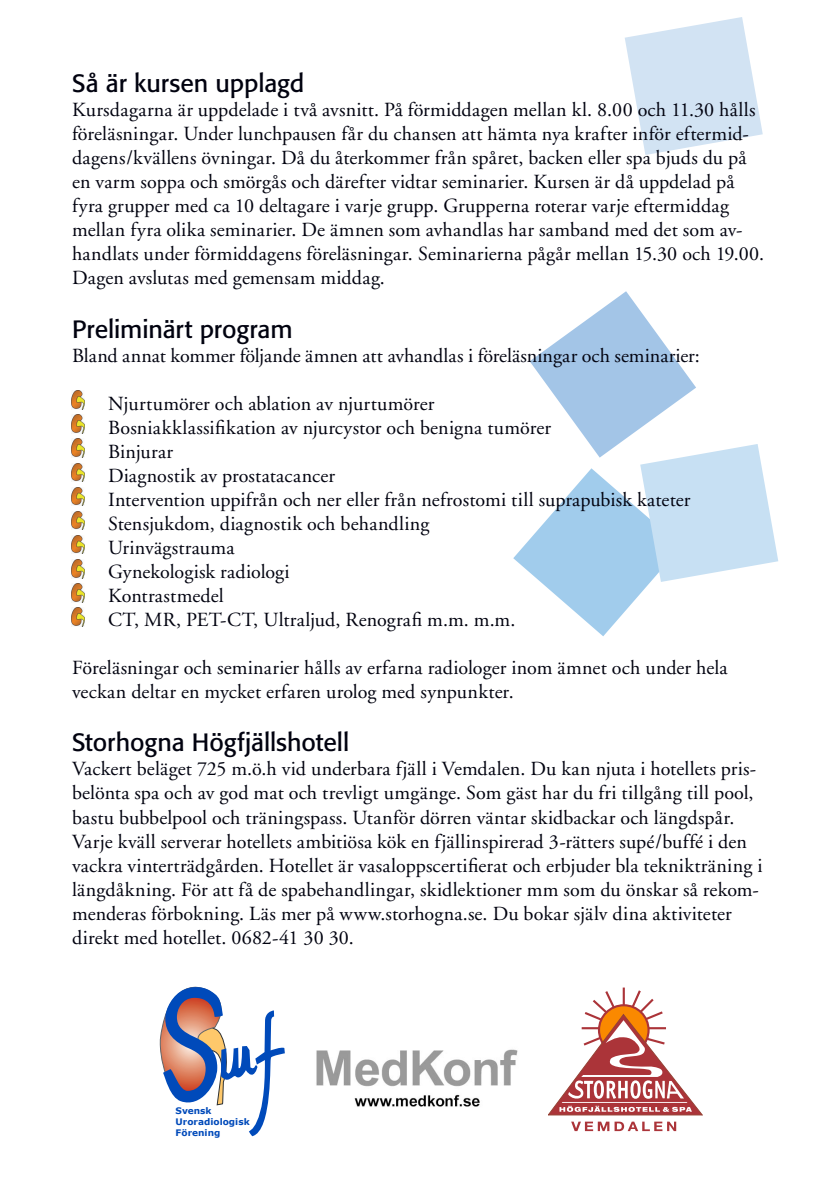
<style>
.page{position:relative;width:840px;height:1191px;background:#fff}
.page>*{position:absolute;margin:0;border:0;box-sizing:border-box;transform-origin:0 0}
.t1{font:24.8px "Formata";letter-spacing:-.005em;color:#01020f}
.t2{font:20px/24px "Adobe Garamond";letter-spacing:.01em;color:#01020f}
.t3{font:700 9px/10.8px "Verdana";color:#004aba}
</style>
<div class="page">
<svg style="left:513px;top:291px;width:264px;height:345px"></svg>
<svg style="left:625px;top:17px;width:137px;height:138px"></svg>
<svg style="left:159px;top:986px;width:126px;height:150px"></svg>
<svg style="left:548px;top:987px;width:154px;height:128px"></svg>
<svg style="left:571px;top:1121px;width:104px;height:10px"></svg>
<img style="left:71px;top:391px;width:13px;height:18px">
<img style="left:71px;top:415px;width:13px;height:18px">
<img style="left:71px;top:439px;width:13px;height:18px">
<img style="left:71px;top:463px;width:13px;height:19px">
<img style="left:71px;top:487px;width:13px;height:19px">
<img style="left:71px;top:511px;width:13px;height:19px">
<img style="left:71px;top:535px;width:13px;height:19px">
<img style="left:71px;top:559px;width:13px;height:19px">
<img style="left:71px;top:583px;width:13px;height:19px">
<img style="left:71px;top:607px;width:13px;height:19px">
<img style="left:316px;top:1049px;width:202px;height:58px">
<p class="t1" style="left:72px;top:68px;width:233px">Så är kursen upplagd</p>
<p class="t2" style="left:72px;top:98px;width:693px">Kursdagarna är uppdelade i två avsnitt. På förmiddagen mellan kl. 8.00 och 11.30 hålls föreläsningar. Under lunchpausen får du chansen att hämta nya krafter inför eftermid&shy;dagens/kvällens övningar. Då du återkommer från spåret, backen eller spa bjuds du på en varm soppa och smörgås och därefter vidtar seminarier. Kursen är då uppdelad på fyra grupper med ca 10 deltagare i varje grupp. Grupperna roterar varje eftermiddag mellan fyra olika seminarier. De ämnen som avhandlas har samband med det som av&shy;handlats under förmiddagens föreläsningar. Seminarierna pågår mellan 15.30 och 19.00.<br>Dagen avslutas med gemensam middag.</p>
<p class="t1" style="left:72px;top:314px;width:222px">Preliminärt program</p>
<p class="t2" style="left:72px;top:344px;width:629px">Bland annat kommer följande ämnen att avhandlas i föreläsningar och seminarier:</p>
<p class="t2" style="left:72px;top:392px;width:363px">• Njurtumörer och ablation av njurtumörer</p>
<p class="t2" style="left:72px;top:416px;width:480px">• Bosniakklassifikation av njurcystor och benigna tumörer</p>
<p class="t2" style="left:72px;top:440px;width:103px">• Binjurar</p>
<p class="t2" style="left:72px;top:464px;width:264px">• Diagnostik av prostatacancer</p>
<p class="t2" style="left:72px;top:488px;width:619px">• Intervention uppifrån och ner eller från nefrostomi till suprapubisk kateter</p>
<p class="t2" style="left:72px;top:512px;width:358px">• Stensjukdom, diagnostik och behandling</p>
<p class="t2" style="left:72px;top:536px;width:164px">• Urinvägstrauma</p>
<p class="t2" style="left:72px;top:560px;width:219px">• Gynekologisk radiologi</p>
<p class="t2" style="left:72px;top:584px;width:153px">• Kontrastmedel</p>
<p class="t2" style="left:72px;top:608px;width:444px">• CT, MR, PET-CT, Ultraljud, Renografi m.m. m.m.</p>
<p class="t2" style="left:72px;top:656px;width:656px">Föreläsningar och seminarier hålls av erfarna radiologer inom ämnet och under hela veckan deltar en mycket erfaren urolog med synpunkter.</p>
<p class="t1" style="left:72px;top:727px;width:278px">Storhogna Högfjällshotell</p>
<p class="t2" style="left:72px;top:757px;width:691px">Vackert beläget 725 m.ö.h vid underbara fjäll i Vemdalen. Du kan njuta i hotellets pris&shy;belönta spa och av god mat och trevligt umgänge. Som gäst har du fri tillgång till pool, bastu bubbelpool och träningspass. Utanför dörren väntar skidbackar och längdspår.<br>Varje kväll serverar hotellets ambitiösa kök en fjällinspirerad 3-rätters supé/buffé i den vackra vinterträdgården. Hotellet är vasaloppscertifierat och erbjuder bla teknikträning i längdåkning. För att få de spabehandlingar, skidlektioner mm som du önskar så rekom&shy;menderas förbokning. Läs mer på www.storhogna.se. Du bokar själv dina aktiviteter direkt med hotellet. 0682-41 30 30.</p>
<p class="t3" style="left:175px;top:1105px;width:76px">Svensk<br>Uroradiologisk<br>Förening</p>
</div>
